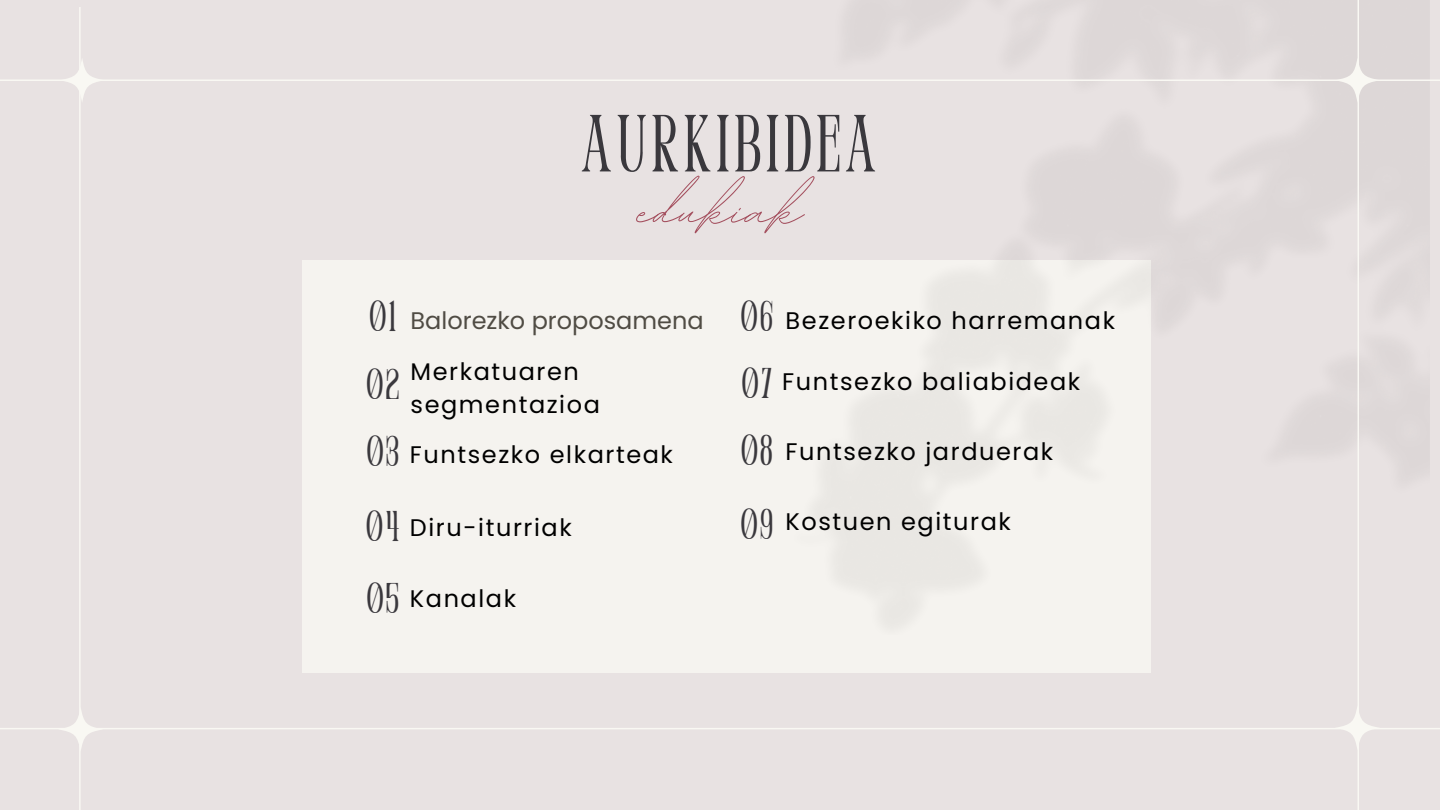
<style>
.page{position:relative;width:1440px;height:810px;background:#e8e2e2}
.page>*{position:absolute;margin:0;border:0;box-sizing:border-box;transform-origin:0 0}
.t1{font:90.5px "BD Script";color:#a44f5e}
.t2{font:condensed 80.8px "Perandoryv 2";letter-spacing:.065em;color:#3a383d}
.t3{font:condensed 43px "Perandoryv 2";letter-spacing:.065em;color:#3a383d}
.t4{font:24px "Poppins";letter-spacing:.065em;color:#000}
.t5{font:24px "Poppins";color:#504c44}
</style>
<div class="page">
<hr style="left:79px;top:7px;width:2px;height:803px;background:#f9f8f3">
<div style="left:302px;top:260px;width:849px;height:413px;background:#f9f8f3"></div>
<img style="left:781px;top:0;width:648px;height:631px">
<hr style="left:1358px;top:0;width:1px;height:810px;background:#f9f8f3">
<hr style="left:0;top:728px;width:1440px;height:1px;background:#f9f8f3">
<hr style="left:0;top:80px;width:1440px;height:1px;background:#f9f8f3">
<svg style="left:58px;top:707px;width:45px;height:45px"></svg>
<svg style="left:1335px;top:705px;width:45px;height:45px"></svg>
<svg style="left:1335px;top:58px;width:45px;height:45px;fill:#ddd7d7"></svg>
<svg style="left:59px;top:58px;width:45px;height:45px"></svg>
<p class="t2" style="left:581px;top:111px;width:296px">AURKIBIDEA</p>
<p class="t1" style="left:637px;top:151px;width:167px">edukiak</p>
<p class="t3" style="left:370px;top:299px;width:28px">01</p>
<p class="t3" style="left:367px;top:367px;width:33px">02</p>
<p class="t3" style="left:367px;top:434px;width:33px">03</p>
<p class="t5" style="left:411px;top:304px;width:295px">Balorezko proposamena</p>
<p class="t4" style="left:411px;top:355px;width:170px">Merkatuaren</p>
<p class="t4" style="left:411px;top:388px;width:191px">segmentazioa</p>
<p class="t4" style="left:410px;top:438px;width:265px">Funtsezko elkarteak</p>
<p class="t3" style="left:741px;top:299px;width:33px">06</p>
<p class="t3" style="left:742px;top:366px;width:31px">07</p>
<p class="t3" style="left:742px;top:433px;width:32px">08</p>
<p class="t4" style="left:786px;top:304px;width:331px">Bezeroekiko harremanak</p>
<p class="t4" style="left:782px;top:365px;width:299px">Funtsezko baliabideak</p>
<p class="t4" style="left:786px;top:434px;width:269px">Funtsezko jarduerak</p>
<p class="t3" style="left:367px;top:509px;width:34px">04</p>
<p class="t4" style="left:410px;top:511px;width:163px">Diru-iturriak</p>
<p class="t3" style="left:741px;top:506px;width:33px">09</p>
<p class="t4" style="left:785px;top:505px;width:227px">Kostuen egiturak</p>
<p class="t3" style="left:367px;top:581px;width:33px">05</p>
<p class="t4" style="left:410px;top:582px;width:108px">Kanalak</p>
</div>
